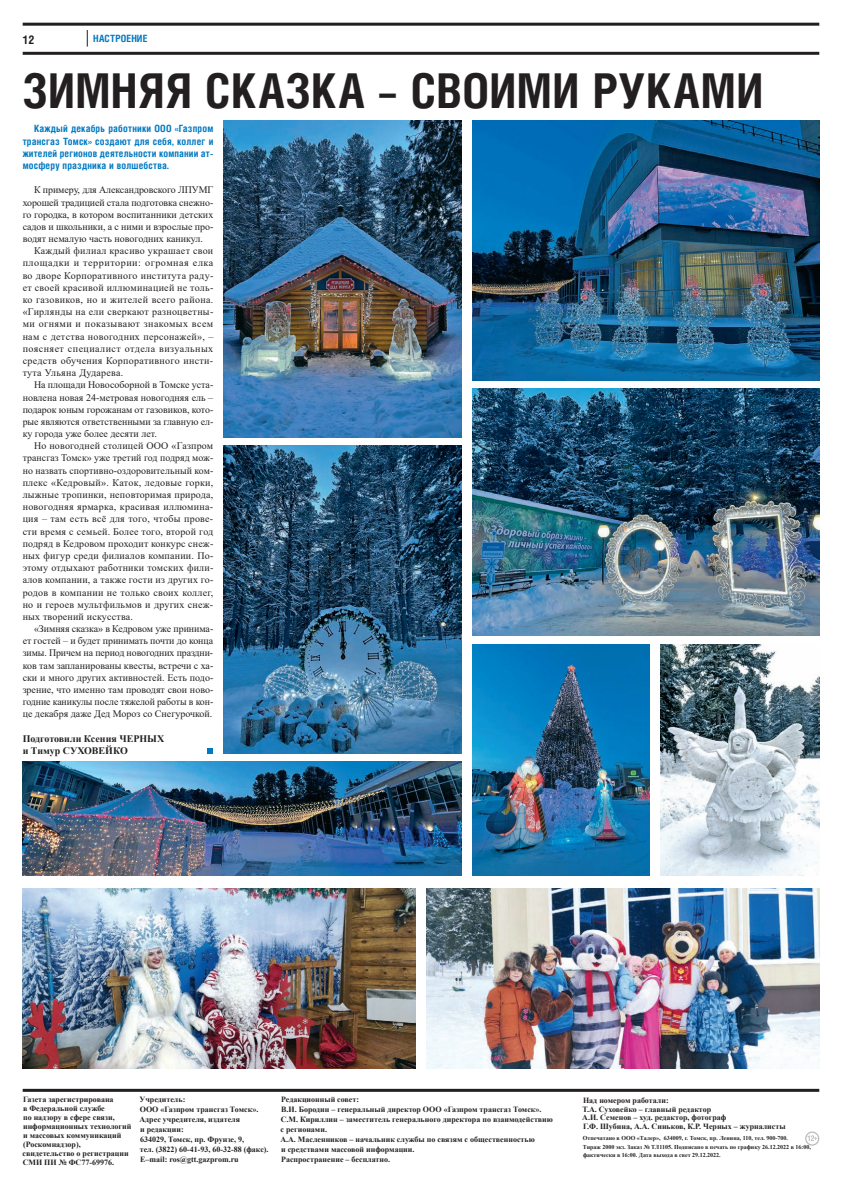
<style>
.page{position:relative;width:842px;height:1191px;background:#fff}
.page>*{position:absolute;margin:0;border:0;box-sizing:border-box;transform-origin:0 0}
.t1{font:700 48px "Helios Cond C";letter-spacing:.01em;color:#231f20}
.t2{font:700 12px "Helios Cond C";color:#231f20}
.t3{font:10px/12.2px "Times New Roman";color:#231f20;text-align:justify}
.t4{font:700 10px/12.2px "Helios Cond C";letter-spacing:.02em;color:#0079c2;text-align:justify}
.t5{font:700 10px/12.2px "Times New Roman";color:#231f20}
.t6{font:700 8px/10px "Times New Roman";color:#231f20}
.t7{font:700 6px/8.5px "Times New Roman";color:#231f20}
</style>
<div class="page">
<hr style="left:23px;top:52px;width:796px;height:3px;background:#231f20">
<hr style="left:23px;top:23px;width:796px;height:3px;background:#231f20">
<hr style="left:23px;top:1088px;width:796px;height:3px;background:#231f20">
<svg style="left:87px;top:30px;width:1px;height:17px"></svg>
<div style="left:805px;top:1131px;width:14px;height:14px;border:1px solid #bcbdc0;border-radius:50%"></div>
<svg style="left:807px;top:1135px;width:10px;height:6px"></svg>
<img style="left:427px;top:888px;width:392px;height:180px">
<img style="left:23px;top:888px;width:392px;height:180px">
<img style="left:473px;top:120px;width:346px;height:260px">
<img style="left:224px;top:120px;width:238px;height:317px">
<img style="left:224px;top:445px;width:238px;height:309px">
<img style="left:473px;top:644px;width:177px;height:232px">
<img style="left:660px;top:644px;width:159px;height:232px">
<img style="left:473px;top:388px;width:346px;height:247px">
<img style="left:23px;top:761px;width:439px;height:115px">
<svg style="left:208px;top:748px;width:5px;height:6px"></svg>
<p class="t4" style="left:93px;top:32px;width:56px">НАСТРОЕНИЕ</p>
<h1 class="t1" style="left:23px;top:62px;width:742px">ЗИМНЯЯ СКАЗКА – СВОИМИ РУКАМИ</h1>
<p class="t4" style="left:23px;top:122px;width:192px;text-indent:11px">Каждый декабрь работники ООО «Газпром трансгаз Томск» создают для себя, коллег и жителей регионов деятельности компании ат&shy;мосферу праздника и волшебства.</p>
<p class="t3" style="left:23px;top:183px;width:192px;text-indent:11px">К примеру, для Александровского ЛПУМГ хорошей традицией стала подготовка снежно&shy;го городка, в котором воспитанники детских садов и школьники, а с ними и взрослые про&shy;водят немалую часть новогодних каникул.</p>
<p class="t3" style="left:23px;top:244px;width:192px;text-indent:11px">Каждый филиал красиво украшает свои площадки и территории: огромная елка во дворе Корпоративного института раду&shy;ет своей красивой иллюминацией не толь&shy;ко газовиков, но и жителей всего района. «Гирлянды на ели сверкают разноцветны&shy;ми огнями и показывают знакомых всем нам с детства новогодних персонажей», – поясняет специалист отдела визуальных средств обучения Корпоративного инсти&shy;тута Ульяна Дударева.</p>
<p class="t3" style="left:23px;top:378px;width:192px;text-indent:11px">На площади Новособорной в Томске уста&shy;новлена новая 24-метровая новогодняя ель – подарок юным горожанам от газовиков, кото&shy;рые являются ответственными за главную ел&shy;ку города уже более десяти лет.</p>
<p class="t3" style="left:23px;top:439px;width:192px;text-indent:11px">Но новогодней столицей ООО «Газпром трансгаз Томск» уже третий год подряд мож&shy;но назвать спортивно-оздоровительный ком&shy;плекс «Кедровый». Каток, ледовые горки, лыжные тропинки, неповторимая природа, новогодняя ярмарка, красивая иллюмина&shy;ция – там есть всё для того, чтобы прове&shy;сти время с семьей. Более того, второй год подряд в Кедровом проходит конкурс снеж&shy;ных фигур среди филиалов компании. По&shy;этому отдыхают работники томских фили&shy;алов компании, а также гости из других го&shy;родов в компании не только своих коллег, но и героев мультфильмов и других снеж&shy;ных творений искусства.</p>
<p class="t3" style="left:23px;top:622px;width:192px;text-indent:11px">«Зимняя сказка» в Кедровом уже принима&shy;ет гостей – и будет принимать почти до конца зимы. Причем на период новогодних праздни&shy;ков там запланированы квесты, встречи с ха&shy;ски и много других активностей. Есть подо&shy;зрение, что именно там проводят свои ново&shy;годние каникулы после тяжелой работы в кон&shy;це декабря даже Дед Мороз со Снегурочкой.</p>
<p class="t5" style="left:23px;top:732px;width:143px">Подготовили Ксения ЧЕРНЫХ и Тимур СУХОВЕЙКО</p>
<p class="t2" style="left:23px;top:32px;width:13px">12</p>
<p class="t6" style="left:23px;top:1094px;width:110px;line-height:9px">Газета зарегистрирована<br>в Федеральной службе<br>по надзору в сфере связи, информационных технологий и массовых коммуникаций (Роскомнадзор), свидетельство о регистрации<br>СМИ ПИ № ФС77-69976.</p>
<p class="t6" style="left:139px;top:1094px;width:131px">Учредитель:<br>ООО «Газпром трансгаз Томск».<br>Адрес учредителя, издателя<br>и редакции:<br>634029, Томск, пр. Фрунзе, 9,<br>тел. (3822) 60-41-93, 60-32-88 (факс).<br>E–mail: ros@gtt.gazprom.ru</p>
<p class="t6" style="left:280px;top:1094px;width:274px">Редакционный совет:<br>В.И. Бородин – генеральный директор ООО «Газпром трансгаз Томск».<br>С.М. Кириллин – заместитель генерального директора по взаимодействию с регионами.<br>А.А. Масленников – начальник службы по связям с общественностью<br>и средствами массовой информации.<br>Распространение – бесплатно.</p>
<p class="t6" style="left:582px;top:1096px;width:205px;line-height:8.5px">Над номером работали:<br>Т.А. Суховейко – главный редактор<br>А.И. Семенов – худ. редактор, фотограф<br>Г.Ф. Шубина, А.А. Синьков, К.Р. Черных – журналисты</p>
<p class="t7" style="left:583px;top:1133px;width:230px">Отпечатано в ООО «Талер», 634009, г. Томск, пр. Ленина, 110, тел. 900-700.<br>Тираж 2000 экз. Заказ № ТЛ1105. Подписано в печать по графику 26.12.2022 в 16:00, фактически в 16:00. Дата выхода в свет 29.12.2022.</p>
</div>
